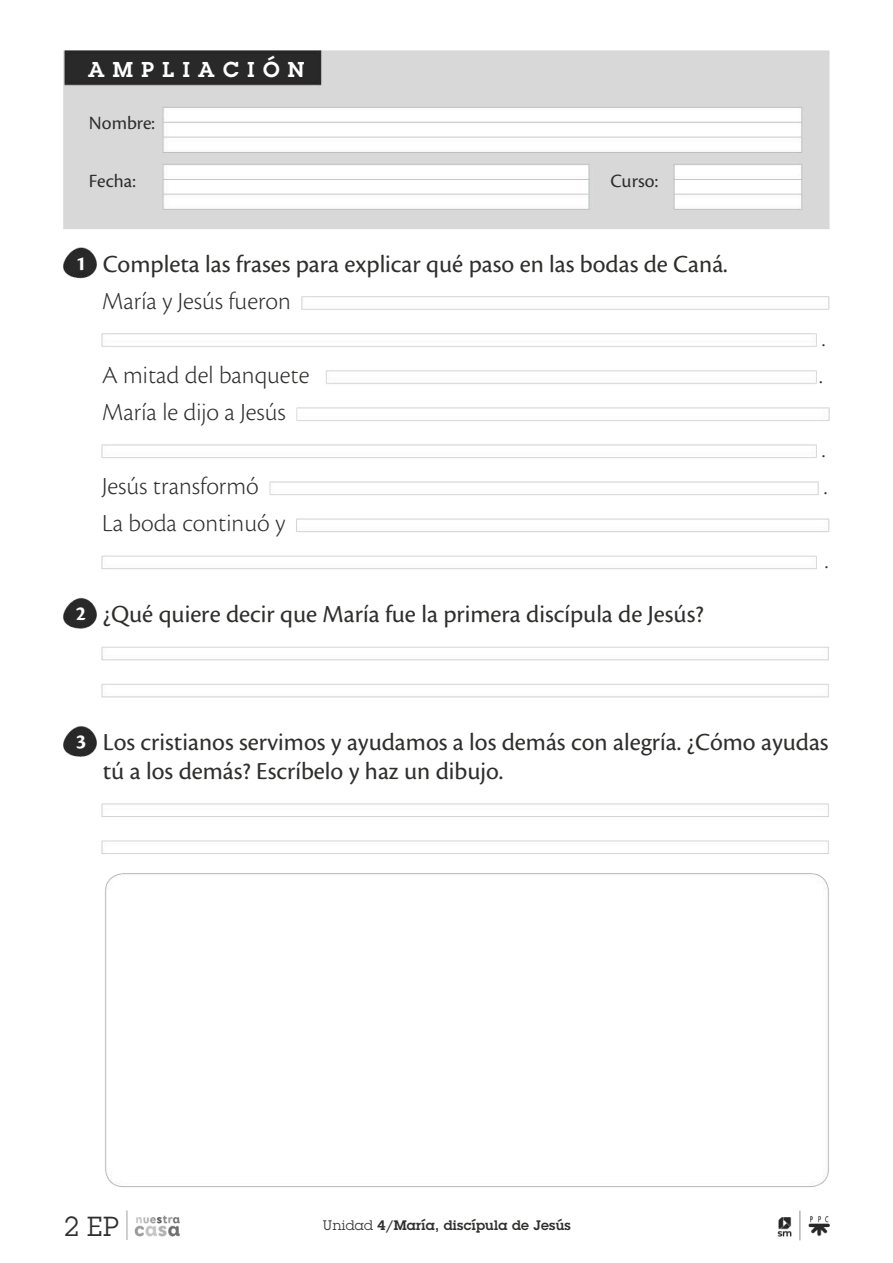
<style>
.page{position:relative;width:893px;height:1263px;background:#fff}
.page>*{position:absolute;margin:0;border:0;box-sizing:border-box;transform-origin:0 0}
.t1{font:27px "Lubalin Graph Std";color:#2f2f2e}
.t2{font:25.5px/37px "Cronos Pro";color:#2f2f2e}
.t3{font:300 25.5px "Cronos Pro";color:#2f2f2e}
.t4{font:600 21px "Lubalin Graph Std";letter-spacing:.4em;color:#fff}
.t5{font:19.5px "Cronos Pro";color:#2f2f2e}
.t6{font:600 13.5px "Lubalin Graph Std";letter-spacing:.02em;color:#2f2f2e}
.s1{font-weight:700;font-size:21px;color:#fff}
.s2{font-weight:300}
.s3{font-weight:400}
</style>
<div class="page">
<img style="left:64px;top:51px;width:766px;height:1189px">
<p class="t4" style="left:88px;top:56px;width:218px">AMPLIACIÓN</p>
<p class="t5" style="left:89px;top:111px;width:68px">Nombre:</p>
<p class="t5" style="left:89px;top:170px;width:48px">Fecha:</p>
<p class="t5" style="left:611px;top:170px;width:49px">Curso:</p>
<p class="t2" style="left:102px;top:246px;width:627px;text-indent:-26px"><span class="s1">1</span> Completa las frases para explicar qué paso en las bodas de Caná.<br><span class="s2">María y Jesús fueron</span></p>
<p class="t3" style="left:102px;top:360px;width:209px">A mitad del banquete</p>
<p class="t3" style="left:102px;top:397px;width:185px">María le dijo a Jesús</p>
<p class="t3" style="left:102px;top:471px;width:158px">Jesús transformó</p>
<p class="t3" style="left:102px;top:508px;width:185px">La boda continuó y</p>
<p class="t2" style="left:76px;top:596px;width:629px"><span class="s1">2</span> ¿Qué quiere decir que María fue la primera discípula de Jesús?</p>
<p class="t3" style="left:822px;top:323px;width:5px">.</p>
<p class="t3" style="left:819px;top:360px;width:5px">.</p>
<p class="t3" style="left:822px;top:434px;width:5px">.</p>
<p class="t3" style="left:824px;top:471px;width:5px">.</p>
<p class="t3" style="left:825px;top:545px;width:5px">.</p>
<p class="t2" style="left:103px;top:728px;width:727px;line-height:28.5px;text-indent:-27px"><span class="s1">3</span> Los cristianos servimos y ayudamos a los demás con alegría. ¿Cómo ayudas tú a los demás? Escríbelo y haz un dibujo.</p>
<p class="t1" style="left:64px;top:1209px;width:56px">2 EP</p>
<p class="t6" style="left:323px;top:1216px;width:249px"><span class="s3">Unidad</span> 4/María, discípula de Jesús</p>
</div>
